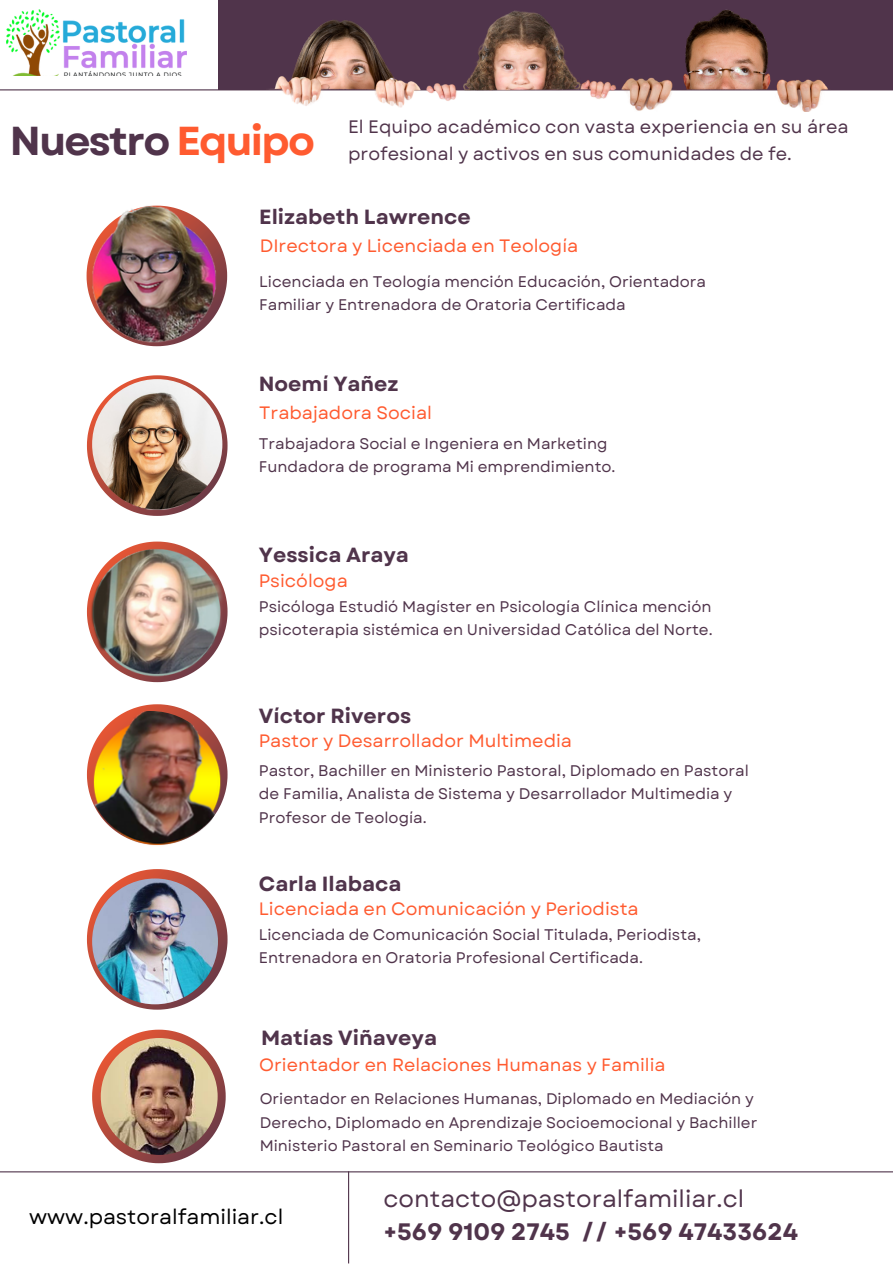
<style>
.page{position:relative;width:893px;height:1264px;background:#fff}
.page>*{position:absolute;margin:0;border:0;box-sizing:border-box;transform-origin:0 0}
.t1{font:700 40.35px "Garet";letter-spacing:-.04em;color:#50344b}
.t2{font:23.85px "Garet";color:#50344b}
.t3{font:700 23.85px "Garet";color:#50344b}
.t4{font:20.85px "Garet";color:#000}
.t5{font:700 20.55px "Garet";color:#50344b}
.t6{font:18px "Garet";color:#ff5b30}
.t7{font:18px/27px "Garet";color:#50344b}
.t8{font:17.7px "Garet";color:#ff5b30}
.t9{font:15.3px/23.1px "Garet";color:#50344b}
.s1{color:#ff5b30}
</style>
<div class="page">
<hr style="left:0;top:1171px;width:892px;height:1px;background:#50344b">
<hr style="left:0;top:89px;width:892px;height:1px;background:#50344b">
<hr style="left:348px;top:1171px;width:1px;height:92px;background:#50344b">
<div style="left:218px;top:0;width:674px;height:89px;background:#50344b"></div>
<img style="left:73px;top:365px;width:164px;height:164px;border-radius:50%">
<img style="left:79px;top:533px;width:158px;height:157px;border-radius:50%">
<svg style="left:104px;top:704px;width:123px;height:118px"></svg>
<img style="left:79px;top:711px;width:143px;height:143px;border-radius:50%">
<svg style="left:87px;top:869px;width:140px;height:140px"></svg>
<img style="left:92px;top:878px;width:126px;height:126px;border-radius:50%">
<img style="left:6px;top:9px;width:180px;height:66px">
<img style="left:77px;top:196px;width:156px;height:156px;border-radius:50%">
<svg style="left:92px;top:1029px;width:134px;height:134px"></svg>
<img style="left:101px;top:1038px;width:117px;height:116px;border-radius:50%">
<img style="left:267px;top:9px;width:564px;height:102px">
<img style="left:92px;top:379px;width:130px;height:130px;border-radius:50%">
<p class="t1" style="left:10px;top:111px;width:306px">Nuestro <span class="s1">Equipo</span></p>
<p class="t7" style="left:348px;top:113px;width:502px">El Equipo académico con vasta experiencia en su área profesional y activos en sus comunidades de fe.</p>
<p class="t5" style="left:259px;top:202px;width:213px">Elizabeth Lawrence</p>
<p class="t6" style="left:260px;top:233px;width:320px">DIrectora y Licenciada en Teología</p>
<p class="t9" style="left:259px;top:270px;width:448px">Licenciada en Teología mención Educación, Orientadora<br>Familiar y Entrenadora de Oratoria Certificada</p>
<p class="t5" style="left:259px;top:369px;width:141px">Noemí Yañez</p>
<p class="t6" style="left:259px;top:399px;width:174px">Trabajadora Social</p>
<p class="t9" style="left:259px;top:431px;width:350px">Trabajadora Social e Ingeniera en Marketing</p>
<p class="t9" style="left:259px;top:455px;width:358px">Fundadora de programa Mi emprendimiento.</p>
<p class="t5" style="left:259px;top:540px;width:152px">Yessica Araya</p>
<p class="t6" style="left:259px;top:568px;width:90px">Psicóloga</p>
<p class="t9" style="left:259px;top:595px;width:455px">Psicóloga Estudió Magíster en Psicología Clínica mención psicoterapia sistémica en Universidad Católica del Norte.</p>
<p class="t5" style="left:259px;top:700px;width:154px">Víctor Riveros</p>
<p class="t6" style="left:259px;top:727px;width:315px">Pastor y Desarrollador Multimedia</p>
<p class="t9" style="left:259px;top:759px;width:491px">Pastor, Bachiller en Ministerio Pastoral, Diplomado en Pastoral de Familia, Analista de Sistema y Desarrollador Multimedia y<br>Profesor de Teología.</p>
<p class="t5" style="left:259px;top:868px;width:144px">Carla Ilabaca</p>
<p class="t6" style="left:259px;top:895px;width:381px">Licenciada en Comunicación y Periodista</p>
<p class="t9" style="left:259px;top:923px;width:443px">Licenciada de Comunicación Social Titulada, Periodista,<br>Entrenadora en Oratoria Profesional Certificada.</p>
<p class="t5" style="left:261px;top:1022px;width:177px">Matías Viñaveya</p>
<p class="t8" style="left:259px;top:1052px;width:408px">Orientador en Relaciones Humanas y Familia</p>
<p class="t9" style="left:260px;top:1086px;width:499px;line-height:23.7px">Orientador en Relaciones Humanas, Diplomado en Mediación y<br>Derecho, Diplomado en Aprendizaje Socioemocional y Bachiller<br>Ministerio Pastoral en Seminario Teológico Bautista</p>
<p class="t4" style="left:29px;top:1201px;width:256px">www.pastoralfamiliar.cl</p>
<p class="t2" style="left:383px;top:1180px;width:362px">contacto@pastoralfamiliar.cl</p>
<p class="t3" style="left:383px;top:1214px;width:416px">+569 9109 2745 // +569 47433624</p>
</div>
